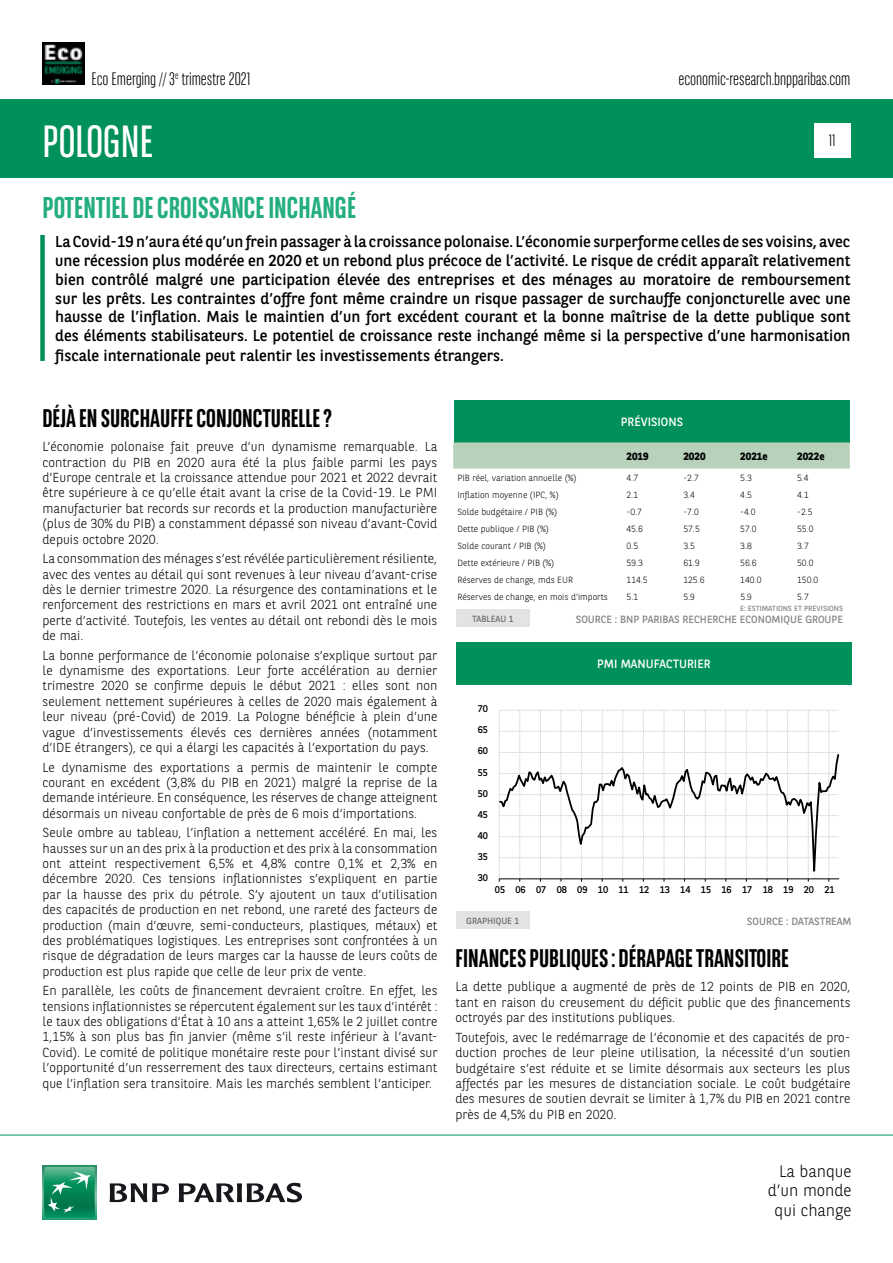
<style>
.page{position:relative;width:893px;height:1263px;background:#fff}
.page>*{position:absolute;margin:0;border:0;box-sizing:border-box;transform-origin:0 0}
.t1{font:45px "BNPP Sans Condensed";color:#fff}
.t2{font:700 30px "BNPP Sans Condensed";color:#24ae80}
.t3{font:700 25.5px "BNPP Sans Condensed";color:#000}
.t4{font:300 18px "BNPP Sans Condensed";color:#000}
.t5{font:300 16.5px/19.8px "BNPP Sans";color:#000;text-align:right}
.t6{font:300 16.5px "BNPP Sans Condensed";color:#000}
.t7{font:15.75px/19px "BNPP Sans";color:#000;text-align:justify}
.t8{font:300 13.05px/15.3px "BNPP Sans";color:#000;text-align:justify}
.t9{font:12px "BNPP Sans";color:#fff}
.t10{font:10.5px "BNPP Sans";color:#878787}
.t11{font:700 10.5px "BNPP Sans";color:#000}
.t12{font:9.75px "BNPP Sans";letter-spacing:-.01em;color:#000}
.t13{font:300 9px "BNPP Sans";color:#000}
.t14{font:9px "BNPP Sans";color:#706f6f}
.t15{font:7.5px "BNPP Sans";color:#878787}
</style>
<div class="page">
<img style="left:43px;top:43px;width:42px;height:42px">
<div style="left:1px;top:99px;width:892px;height:78px;background:#00915b"></div>
<svg style="left:43px;top:1166px;width:53px;height:53px"></svg>
<svg style="left:44px;top:1167px;width:51px;height:51px;background:#26996e"></svg>
<svg style="left:110px;top:1183px;width:59px;height:19px"></svg>
<svg style="left:179px;top:1183px;width:123px;height:19px"></svg>
<hr style="left:0;top:1135px;width:893px;height:1px;background:#00915b">
<div style="left:814px;top:123px;width:36px;height:34px;background:#fff"></div>
<div style="left:40px;top:235px;width:5px;height:126px;background:#00915b"></div>
<svg style="left:499px;top:710px;width:341px;height:172px"></svg>
<div style="left:456px;top:642px;width:395px;height:43px;background:#00915b"></div>
<div style="left:456px;top:911px;width:73px;height:18px;background:#e3e3e3"></div>
<div style="left:454px;top:400px;width:396px;height:42px;background:#00915b"></div>
<div style="left:456px;top:609px;width:73px;height:18px;background:#e3e3e3"></div>
<svg style="left:453px;top:442px;width:397px;height:27px;background:#b5d0b9"></svg>
<h3 class="t4" style="left:91px;top:67px;width:160px">Eco Emerging // 3<sup>e</sup> trimestre 2021</h3>
<h1 class="t1" style="left:43px;top:113px;width:112px">POLOGNE</h1>
<h2 class="t2" style="left:43px;top:190px;width:315px">POTENTIEL DE CROISSANCE INCHANGÉ</h2>
<h3 class="t4" style="left:678px;top:67px;width:174px">economic-research.bnpparibas.com</h3>
<p class="t6" style="left:829px;top:130px;width:8px">11</p>
<p class="t7" style="left:55px;top:231px;width:797px">La Covid-19 n’aura été qu’un frein passager à la croissance polonaise. L’économie surperforme celles de ses voisins, avec une récession plus modérée en 2020 et un rebond plus précoce de l’activité. Le risque de crédit apparaît relativement bien contrôlé malgré une participation élevée des entreprises et des ménages au moratoire de remboursement sur les prêts. Les contraintes d’offre font même craindre un risque passager de surchauffe conjoncturelle avec une hausse de l’inflation. Mais le maintien d’un fort excédent courant et la bonne maîtrise de la dette publique sont des éléments stabilisateurs. Le potentiel de croissance reste inchangé même si la perspective d’une harmonisation fiscale internationale peut ralentir les investissements étrangers.</p>
<h3 class="t3" style="left:43px;top:404px;width:291px">DÉJÀ EN SURCHAUFFE CONJONCTURELLE ?</h3>
<p class="t8" style="left:43px;top:438px;width:396px">L’économie polonaise fait preuve d’un dynamisme remarquable. La contraction du PIB en 2020 aura été la plus faible parmi les pays d’Europe centrale et la croissance attendue pour 2021 et 2022 devrait être supérieure à ce qu’elle était avant la crise de la Covid-19. Le PMI manufacturier bat records sur records et la production manufacturière (plus de 30% du PIB) a constamment dépassé son niveau d’avant-Covid depuis octobre 2020.</p>
<p class="t8" style="left:43px;top:550px;width:396px">La consommation des ménages s’est révélée particulièrement résiliente, avec des ventes au détail qui sont revenues à leur niveau d’avant-crise dès le dernier trimestre 2020. La résurgence des contaminations et le renforcement des restrictions en mars et avril 2021 ont entraîné une perte d’activité. Toutefois, les ventes au détail ont rebondi dès le mois de mai.</p>
<p class="t8" style="left:43px;top:647px;width:396px">La bonne performance de l’économie polonaise s’explique surtout par le dynamisme des exportations. Leur forte accélération au dernier trimestre 2020 se confirme depuis le début 2021 : elles sont non seulement nettement supérieures à celles de 2020 mais également à leur niveau (pré-Covid) de 2019. La Pologne bénéficie à plein d’une vague d’investissements élevés ces dernières années (notamment d’IDE étrangers), ce qui a élargi les capacités à l’exportation du pays.</p>
<p class="t8" style="left:43px;top:759px;width:396px">Le dynamisme des exportations a permis de maintenir le compte courant en excédent (3,8% du PIB en 2021) malgré la reprise de la demande intérieure. En conséquence, les réserves de change atteignent désormais un niveau confortable de près de 6 mois d’importations.</p>
<p class="t8" style="left:43px;top:824px;width:396px">Seule ombre au tableau, l’inflation a nettement accéléré. En mai, les hausses sur un an des prix à la production et des prix à la consommation ont atteint respectivement 6,5% et 4,8% contre 0,1% et 2,3% en décembre 2020. Ces tensions inflationnistes s’expliquent en partie par la hausse des prix du pétrole. S’y ajoutent un taux d’utilisation des capacités de production en net rebond, une rareté des facteurs de production (main d’œuvre, semi-conducteurs, plastiques, métaux) et des problématiques logistiques. Les entreprises sont confrontées à un risque de dégradation de leurs marges car la hausse de leurs coûts de production est plus rapide que celle de leur prix de vente.</p>
<p class="t8" style="left:43px;top:982px;width:396px">En parallèle, les coûts de financement devraient croître. En effet, les tensions inflationnistes se répercutent également sur les taux d’intérêt : le taux des obligations d’État à 10 ans a atteint 1,65% le 2 juillet contre 1,15% à son plus bas fin janvier (même s’il reste inférieur à l’avant-Covid). Le comité de politique monétaire reste pour l’instant divisé sur l’opportunité d’un resserrement des taux directeurs, certains estimant que l’inflation sera transitoire. Mais les marchés semblent l’anticiper.</p>
<p class="t9" style="left:621px;top:413px;width:64px">PRÉVISIONS</p>
<p class="t11" style="left:626px;top:449px;width:24px">2019</p>
<p class="t11" style="left:683px;top:449px;width:24px">2020</p>
<p class="t11" style="left:740px;top:449px;width:29px">2021e</p>
<p class="t11" style="left:797px;top:449px;width:29px">2022e</p>
<p class="t13" style="left:457px;top:471px;width:121px">PIB réel, variation annuelle (%)</p>
<p class="t13" style="left:626px;top:471px;width:13px">4.7</p>
<p class="t13" style="left:683px;top:471px;width:17px">-2.7</p>
<p class="t13" style="left:740px;top:471px;width:13px">5.3</p>
<p class="t13" style="left:797px;top:471px;width:13px">5.4</p>
<p class="t13" style="left:457px;top:488px;width:103px">Inflation moyenne (IPC, %)</p>
<p class="t13" style="left:626px;top:488px;width:13px">2.1</p>
<p class="t13" style="left:683px;top:488px;width:13px">3.4</p>
<p class="t13" style="left:740px;top:488px;width:13px">4.5</p>
<p class="t13" style="left:797px;top:488px;width:13px">4.1</p>
<p class="t13" style="left:457px;top:505px;width:101px">Solde budgétaire / PIB (%)</p>
<p class="t13" style="left:626px;top:505px;width:17px">-0.7</p>
<p class="t13" style="left:683px;top:505px;width:17px">-7.0</p>
<p class="t13" style="left:740px;top:505px;width:17px">-4.0</p>
<p class="t13" style="left:797px;top:505px;width:17px">-2.5</p>
<p class="t13" style="left:457px;top:522px;width:93px">Dette publique / PIB (%)</p>
<p class="t13" style="left:626px;top:522px;width:18px">45.6</p>
<p class="t13" style="left:683px;top:522px;width:18px">57.5</p>
<p class="t13" style="left:740px;top:522px;width:18px">57.0</p>
<p class="t13" style="left:797px;top:522px;width:18px">55.0</p>
<p class="t13" style="left:457px;top:539px;width:90px">Solde courant / PIB (%)</p>
<p class="t13" style="left:626px;top:539px;width:13px">0.5</p>
<p class="t13" style="left:683px;top:539px;width:13px">3.5</p>
<p class="t13" style="left:740px;top:539px;width:13px">3.8</p>
<p class="t13" style="left:797px;top:539px;width:13px">3.7</p>
<p class="t13" style="left:457px;top:556px;width:98px">Dette extérieure / PIB (%)</p>
<p class="t13" style="left:627px;top:556px;width:18px">59.3</p>
<p class="t13" style="left:683px;top:556px;width:18px">61.9</p>
<p class="t13" style="left:740px;top:556px;width:18px">56.6</p>
<p class="t13" style="left:797px;top:556px;width:18px">50.0</p>
<p class="t13" style="left:457px;top:573px;width:117px">Réserves de change, mds EUR</p>
<p class="t13" style="left:627px;top:573px;width:23px">114.5</p>
<p class="t13" style="left:683px;top:573px;width:23px">125.6</p>
<p class="t13" style="left:740px;top:573px;width:23px">140.0</p>
<p class="t13" style="left:797px;top:573px;width:23px">150.0</p>
<p class="t13" style="left:458px;top:590px;width:152px">Réserves de change, en mois d'imports</p>
<p class="t13" style="left:627px;top:590px;width:13px">5.1</p>
<p class="t13" style="left:683px;top:590px;width:13px">5.9</p>
<p class="t13" style="left:740px;top:590px;width:13px">5.9</p>
<p class="t13" style="left:797px;top:590px;width:13px">5.7</p>
<p class="t15" style="left:740px;top:603px;width:104px">E: ESTIMATIONS ET PRÉVISIONS</p>
<p class="t14" style="left:472px;top:612px;width:43px">TABLEAU 1</p>
<p class="t10" style="left:576px;top:613px;width:269px">SOURCE : BNP PARIBAS RECHERCHE ECONOMIQUE GROUPE</p>
<p class="t12" style="left:478px;top:702px;width:12px">70</p>
<p class="t12" style="left:478px;top:723px;width:12px">65</p>
<p class="t12" style="left:478px;top:744px;width:12px">60</p>
<p class="t12" style="left:478px;top:765px;width:12px">55</p>
<p class="t12" style="left:478px;top:786px;width:12px">50</p>
<p class="t12" style="left:478px;top:807px;width:12px">45</p>
<p class="t12" style="left:478px;top:829px;width:12px">40</p>
<p class="t12" style="left:478px;top:850px;width:12px">35</p>
<p class="t12" style="left:478px;top:871px;width:12px">30</p>
<p class="t9" style="left:597px;top:656px;width:115px">PMI MANUFACTURIER</p>
<p class="t12" style="left:495px;top:883px;width:341px">05 06 07 08 09 10 11 12 13 14 15 16 17 18 19 20 21</p>
<p class="t14" style="left:466px;top:914px;width:54px">GRAPHIQUE 1</p>
<p class="t10" style="left:747px;top:914px;width:106px">SOURCE : DATASTREAM</p>
<h3 class="t3" style="left:455px;top:944px;width:335px">FINANCES PUBLIQUES : DÉRAPAGE TRANSITOIRE</h3>
<p class="t8" style="left:455px;top:978px;width:396px">La dette publique a augmenté de près de 12 points de PIB en 2020, tant en raison du creusement du déficit public que des financements octroyés par des institutions publiques.</p>
<p class="t8" style="left:455px;top:1029px;width:396px">Toutefois, avec le redémarrage de l’économie et des capacités de pro&shy;duction proches de leur pleine utilisation, la nécessité d’un soutien budgétaire s’est réduite et se limite désormais aux secteurs les plus affectés par les mesures de distanciation sociale. Le coût budgétaire des mesures de soutien devrait se limiter à 1,7% du PIB en 2021 contre près de 4,5% du PIB en 2020.</p>
<p class="t5" style="left:768px;top:1160px;width:85px">La banque d’un monde qui change</p>
</div>
